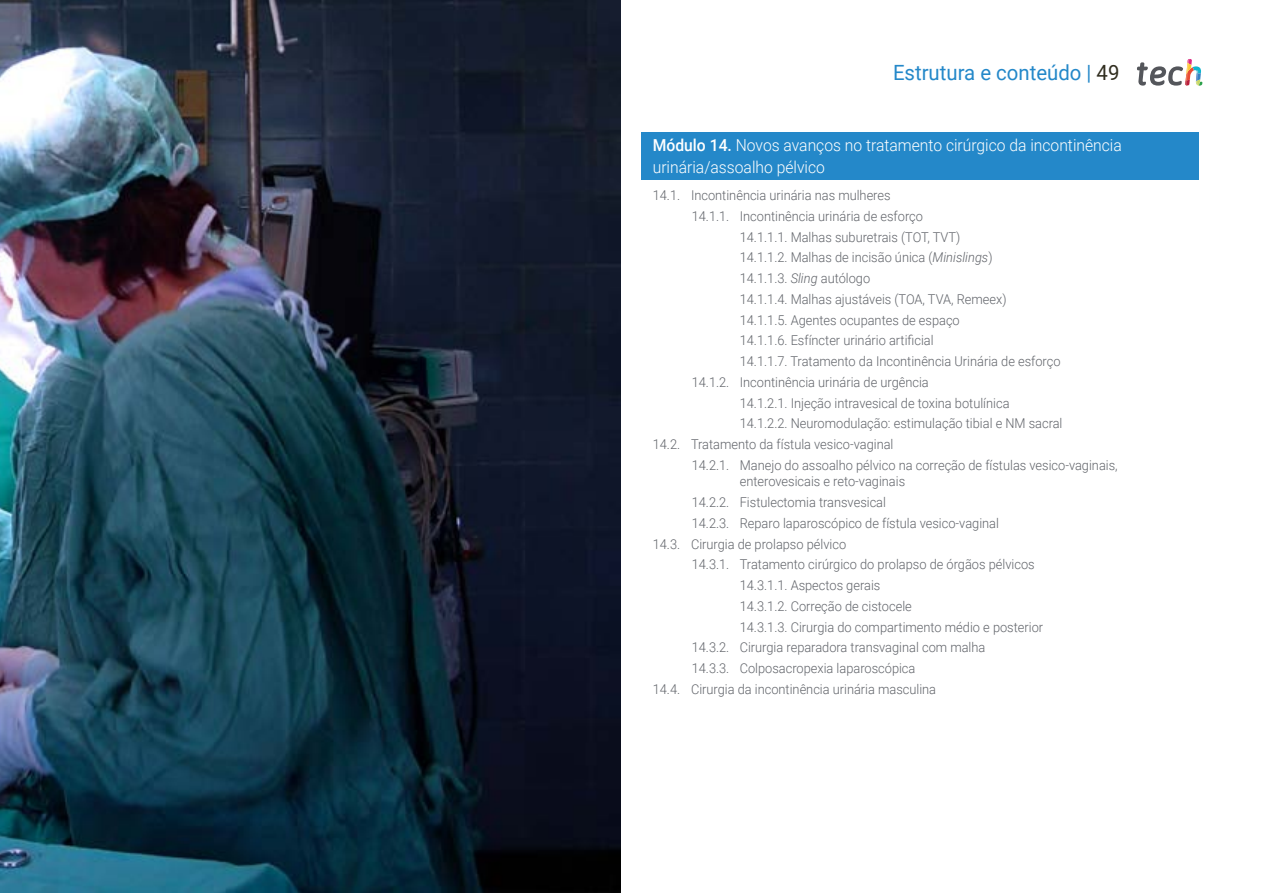
<style>
.page{position:relative;width:1263px;height:893px;background:#fff}
.page>*{position:absolute;margin:0;border:0;box-sizing:border-box;transform-origin:0 0}
.t1{font:21px "Roboto";color:#2488c9}
.t2{font:300 16.5px/22.5px "Roboto";color:#fff;scale:.95 1}
.t3{font:300 13.5px "Roboto";color:#61646a;scale:.95 1}
.s1{color:#312e20}
.s2{font-weight:500}
.s3{font-style:italic}
</style>
<div class="page">
<div style="left:642px;top:132px;width:557px;height:47px;background:#2488c9"></div>
<svg style="left:1137px;top:59px;width:65px;height:27px"></svg>
<img style="left:0;top:0;width:621px;height:893px">
<h1 class="t1" style="left:893px;top:57px;width:228px">Estrutura e conteúdo | <span class="s1">49</span></h1>
<p class="t2" style="left:653px;top:133px;width:495px"><span class="s2">Módulo 14.</span> Novos avanços no tratamento cirúrgico da incontinência urinária/assoalho pélvico</p>
<p class="t3" style="left:653px;top:186px;width:252px">14.1. Incontinência urinária nas mulheres</p>
<p class="t3" style="left:692px;top:207px;width:245px">14.1.1. Incontinência urinária de esforço</p>
<p class="t3" style="left:740px;top:227px;width:234px">14.1.1.1. Malhas suburetrais (TOT, TVT)</p>
<p class="t3" style="left:740px;top:248px;width:268px">14.1.1.2. Malhas de incisão única (<span class="s3">Minislings</span>)</p>
<p class="t3" style="left:740px;top:269px;width:139px">14.1.1.3. <span class="s3">Sling</span> autólogo</p>
<p class="t3" style="left:740px;top:290px;width:282px">14.1.1.4. Malhas ajustáveis (TOA, TVA, Remeex)</p>
<p class="t3" style="left:740px;top:310px;width:233px">14.1.1.5. Agentes ocupantes de espaço</p>
<p class="t3" style="left:740px;top:331px;width:206px">14.1.1.6. Esfíncter urinário artificial</p>
<p class="t3" style="left:740px;top:352px;width:339px">14.1.1.7. Tratamento da Incontinência Urinária de esforço</p>
<p class="t3" style="left:692px;top:373px;width:251px">14.1.2. Incontinência urinária de urgência</p>
<p class="t3" style="left:740px;top:393px;width:285px">14.1.2.1. Injeção intravesical de toxina botulínica</p>
<p class="t3" style="left:740px;top:414px;width:341px">14.1.2.2. Neuromodulação: estimulação tibial e NM sacral</p>
<p class="t3" style="left:653px;top:435px;width:255px">14.2. Tratamento da fístula vesico-vaginal</p>
<p class="t3" style="left:692px;top:456px;width:450px">14.2.1. Manejo do assoalho pélvico na correção de fístulas vesico-vaginais,</p>
<p class="t3" style="left:740px;top:472px;width:176px">enterovesicais e reto-vaginais</p>
<p class="t3" style="left:692px;top:493px;width:206px">14.2.2. Fistulectomia transvesical</p>
<p class="t3" style="left:692px;top:514px;width:325px">14.2.3. Reparo laparoscópico de fístula vesico-vaginal</p>
<p class="t3" style="left:653px;top:534px;width:205px">14.3. Cirurgia de prolapso pélvico</p>
<p class="t3" style="left:692px;top:555px;width:362px">14.3.1. Tratamento cirúrgico do prolapso de órgãos pélvicos</p>
<p class="t3" style="left:740px;top:576px;width:149px">14.3.1.1. Aspectos gerais</p>
<p class="t3" style="left:740px;top:597px;width:183px">14.3.1.2. Correção de cistocele</p>
<p class="t3" style="left:740px;top:617px;width:321px">14.3.1.3. Cirurgia do compartimento médio e posterior</p>
<p class="t3" style="left:692px;top:638px;width:311px">14.3.2. Cirurgia reparadora transvaginal com malha</p>
<p class="t3" style="left:692px;top:659px;width:237px">14.3.3. Colposacropexia laparoscópica</p>
<p class="t3" style="left:653px;top:680px;width:300px">14.4. Cirurgia da incontinência urinária masculina</p>
</div>
